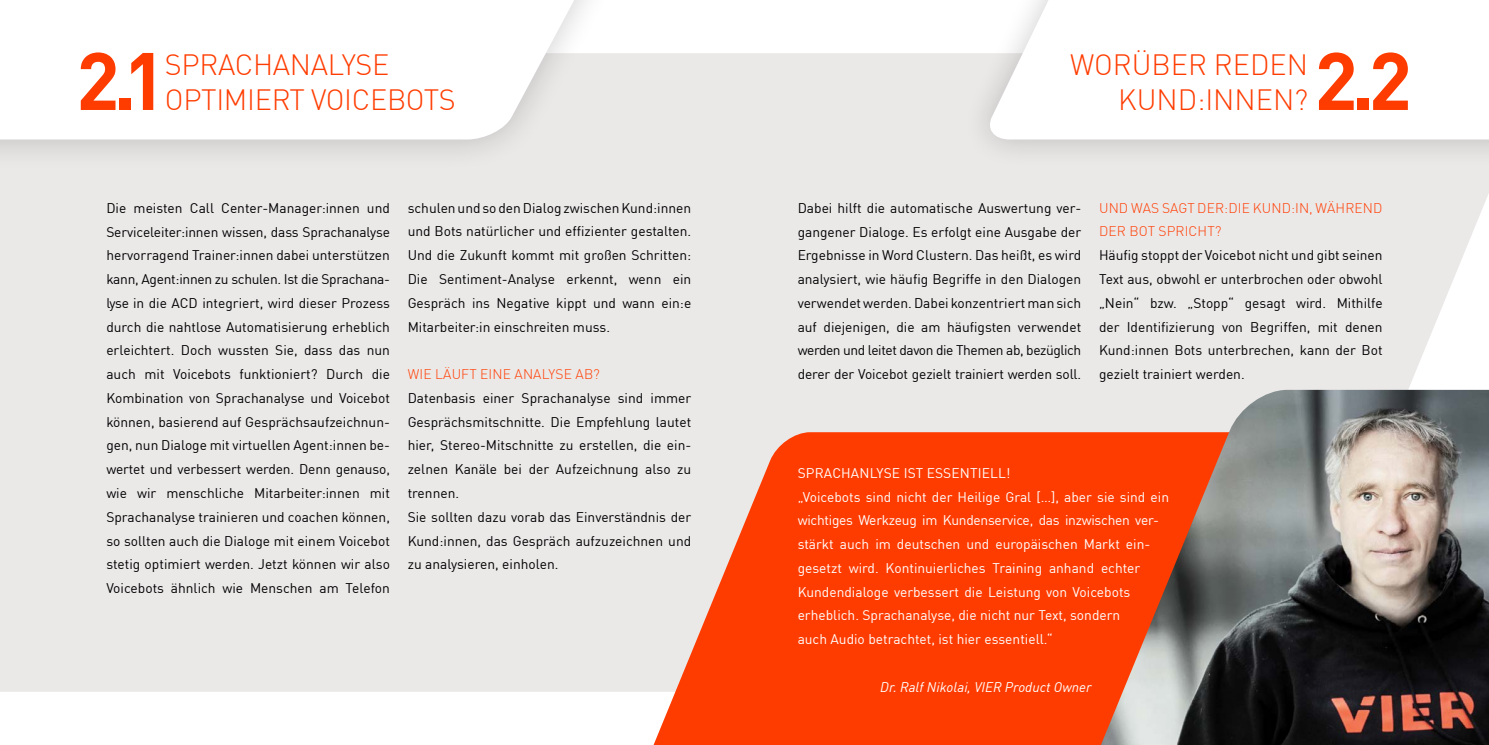
<style>
.page{position:relative;width:1489px;height:745px;background:#fff}
.page>*{position:absolute;margin:0;border:0;box-sizing:border-box;transform-origin:0 0}
.t1{font:700 80px "DINOT";color:#ff3c00}
.t2{font:300 28.75px/34.5px "DINOT";letter-spacing:-.01em;color:#ff3c00;text-align:right}
.t3{font:13.75px/23.8px "DINOT";color:#000;text-align:justify}
.t4{font:13.75px/23.8px "DINOT";color:#fff}
.t5{font:300 13.75px/23.8px "DINOT";letter-spacing:.01em;color:#ff3c00}
.t6{font:italic 13.75px "DINOT";color:#fff}
</style>
<div class="page">
<div style="left:0;top:53px;width:1488px;height:638px;background:#ebe8e8"></div>
<svg style="left:617px;top:432px;width:483px;height:312px;background:#fb6031"></svg>
<div style="left:0;top:0;width:729px;height:172px;background:#000;opacity:.2"></div>
<svg style="left:0;top:0;width:704px;height:139px"></svg>
<img style="left:1100px;top:389px;width:388px;height:355px">
<div style="left:961px;top:0;width:527px;height:170px;background:#000;opacity:.2"></div>
<svg style="left:985px;top:0;width:503px;height:139px"></svg>
<h1 class="t1" style="left:76px;top:18px;width:92px">2.1</h1>
<h2 class="t2" style="left:165px;top:45px;width:226px">SPRACHANALYSE</h2>
<h2 class="t2" style="left:165px;top:80px;width:292px">OPTIMIERT VOICEBOTS</h2>
<p class="t3" style="left:106px;top:194px;width:285px">Die meisten Call Center-Manager:innen und Serviceleiter:innen wissen, dass Sprachanalyse hervorragend Trainer:innen dabei unterstützen kann, Agent:innen zu schulen. Ist die Sprachana&shy;lyse in die ACD integriert, wird dieser Prozess durch die nahtlose Automatisierung erheblich erleichtert. Doch wussten Sie, dass das nun auch mit Voicebots funktioniert? Durch die Kombination von Sprachanalyse und Voicebot können, basierend auf Gesprächsaufzeichnun&shy;gen, nun Dialoge mit virtuellen Agent:innen be&shy;wertet und verbessert werden. Denn genauso, wie wir menschliche Mitarbeiter:innen mit Sprachanalyse trainieren und coachen können, so sollten auch die Dialoge mit einem Voicebot stetig optimiert werden. Jetzt können wir also Voicebots ähnlich wie Menschen am Telefon</p>
<p class="t3" style="left:407px;top:194px;width:285px">schulen und so den Dialog zwischen Kund:innen und Bots natürlicher und effizienter gestalten.<br>Und die Zukunft kommt mit großen Schritten:<br>Die Sentiment-Analyse erkennt, wenn ein Gespräch ins Negative kippt und wann ein:e Mitarbeiter:in einschreiten muss.</p>
<p class="t5" style="left:408px;top:361px;width:194px">WIE LÄUFT EINE ANALYSE AB?</p>
<p class="t3" style="left:407px;top:384px;width:285px;text-align:left">Datenbasis einer Sprachanalyse sind immer Gesprächsmitschnitte. Die Empfehlung lautet hier, Stereo-Mitschnitte zu erstellen, die ein&shy;zelnen Kanäle bei der Aufzeichnung also zu trennen.<br>Sie sollten dazu vorab das Einverständnis der Kund:innen, das Gespräch aufzuzeichnen und zu analysieren, einholen.</p>
<h2 class="t2" style="left:1070px;top:45px;width:239px">WORÜBER REDEN<br>KUND:INNEN?</h2>
<h1 class="t1" style="left:1314px;top:18px;width:99px">2.2</h1>
<p class="t3" style="left:797px;top:194px;width:285px">Dabei hilft die automatische Auswertung ver&shy;gangener Dialoge. Es erfolgt eine Ausgabe der Ergebnisse in Word Clustern. Das heißt, es wird analysiert, wie häufig Begriffe in den Dialogen verwendet werden. Dabei konzentriert man sich auf diejenigen, die am häufigsten verwendet werden und leitet davon die Themen ab, bezüglich derer der Voicebot gezielt trainiert werden soll.</p>
<p class="t5" style="left:1098px;top:195px;width:285px">UND WAS SAGT DER:DIE KUND:IN, WÄHREND<br>DER BOT SPRICHT?</p>
<p class="t3" style="left:1098px;top:242px;width:285px">Häufig stoppt der Voicebot nicht und gibt seinen Text aus, obwohl er unterbrochen oder obwohl „Nein“ bzw. „Stopp“ gesagt wird. Mithilfe der Identifizierung von Begriffen, mit denen Kund:innen Bots unterbrechen, kann der Bot gezielt trainiert werden.</p>
<p class="t4" style="left:797px;top:459px;width:373px">SPRACHANLYSE IST ESSENTIELL!<br>„Voicebots sind nicht der Heilige Gral […], aber sie sind ein wichtiges Werkzeug im Kundenservice, das inzwischen ver&shy;stärkt auch im deutschen und europäischen Markt ein&shy;gesetzt wird. Kontinuierliches Training anhand echter Kundendialoge verbessert die Leistung von Voicebots erheblich. Sprachanalyse, die nicht nur Text, sondern<br>auch Audio betrachtet, ist hier essentiell.“</p>
<p class="t6" style="left:880px;top:676px;width:213px">Dr. Ralf Nikolai, VIER Product Owner</p>
</div>
